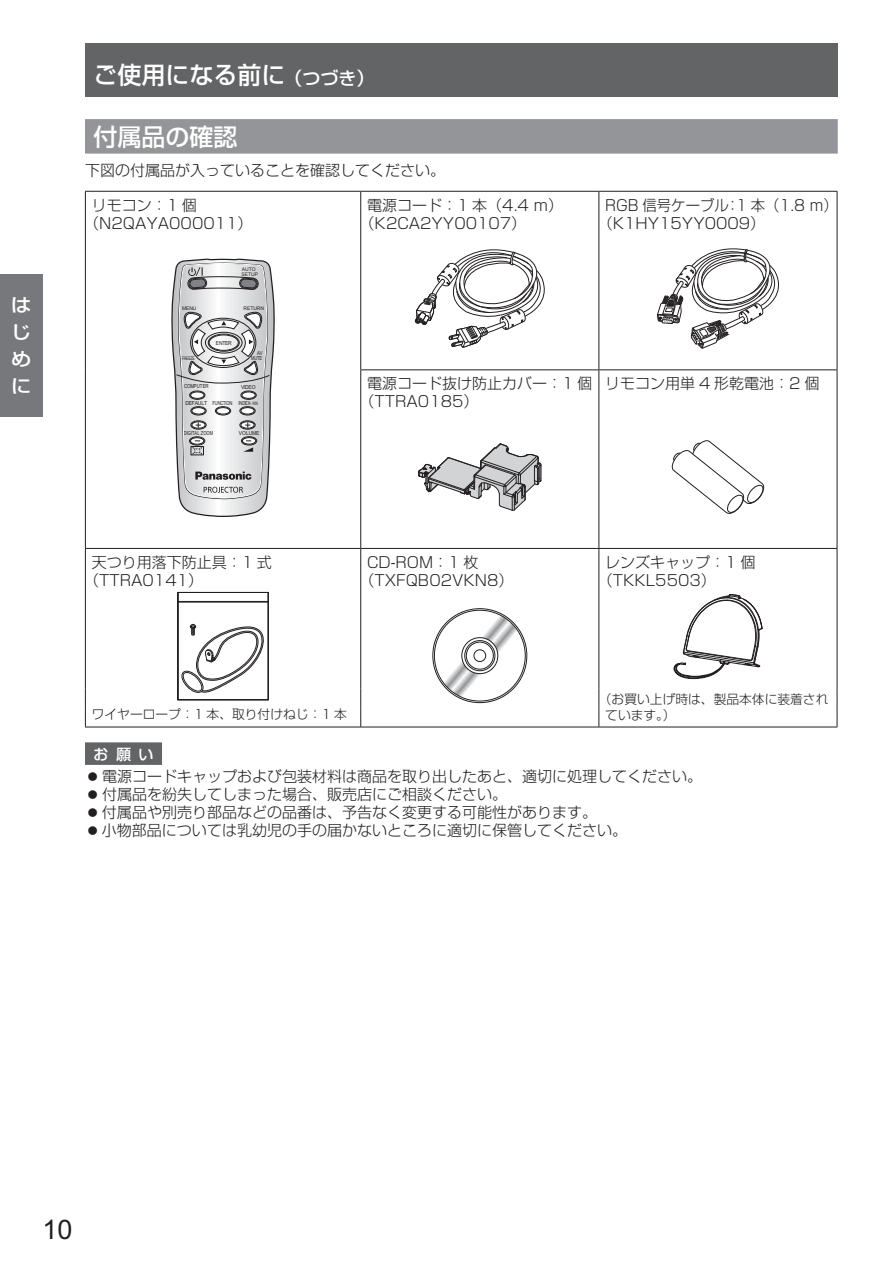
<style>
.page{position:relative;width:893px;height:1263px;background:#fff}
.page>*{position:absolute;margin:0;border:0;box-sizing:border-box;transform-origin:0 0}
.t1{font:27px "Arial";color:#231f20}
.t2{font:24px "Shin Go Pro Medium 90 msp RKSJ H";color:#fff}
.t3{font:18.45px/27.2px "Shin Go Pro Medium 90 msp RKSJ H";color:#fff;text-align:justify;scale:1.14 1}
.t4{font:15px/18px "Shin Go Pro Light 90 msp RKSJ H";color:#231f20}
.t5{font:15px/18px "Shin Go Pro Light 90 msp RKSJ H";color:#231f20;scale:.96 1}
.t6{font:15px "Shin Go Pro Medium 90 msp RKSJ H";color:#fff}
.t7{font:12.75px "Shin Go Pro Light 90 msp RKSJ H";color:#231f20}
.t8{font:5.55px "Arial";letter-spacing:-.05em;color:#231f20;scale:.9 1}
.t9{font:5.55px "Arial";color:#231f20;scale:.75 1}
.t10{font:5.55px "Arial";color:#231f20;scale:.8 1}
.t11{font:5.55px/5.6px "Arial";letter-spacing:-.05em;color:#231f20;text-align:right;scale:.75 1}
.t12{font:4.95px/5.1px "Arial";color:#231f20}
.t13{font:4.8px "Arial";letter-spacing:-.05em;color:#231f20;scale:.75 1}
.s1{font-size:18px}
.s2{font-size:4.8px}
</style>
<div class="page">
<div style="left:85px;top:43px;width:753px;height:54px;background:#636466"></div>
<div style="left:0;top:274px;width:42px;height:142px;background:#77787b"></div>
<div style="left:85px;top:119px;width:753px;height:35px;background:#939598"></div>
<div style="left:85px;top:742px;width:77px;height:23px;background:#636466"></div>
<hr style="left:85px;top:191px;width:276px;height:1px;background:#231f20">
<hr style="left:85px;top:192px;width:1px;height:178px;background:#231f20">
<hr style="left:361px;top:191px;width:238px;height:1px;background:#231f20">
<hr style="left:360px;top:192px;width:1px;height:177px;background:#231f20">
<hr style="left:599px;top:191px;width:238px;height:1px;background:#231f20">
<hr style="left:598px;top:192px;width:1px;height:177px;background:#231f20">
<hr style="left:837px;top:192px;width:1px;height:177px;background:#231f20">
<hr style="left:85px;top:370px;width:1px;height:178px;background:#231f20">
<hr style="left:360px;top:369px;width:239px;height:1px;background:#231f20">
<hr style="left:360px;top:370px;width:1px;height:178px;background:#231f20">
<hr style="left:599px;top:369px;width:238px;height:1px;background:#231f20">
<hr style="left:598px;top:370px;width:1px;height:178px;background:#231f20">
<hr style="left:837px;top:370px;width:1px;height:178px;background:#231f20">
<hr style="left:85px;top:548px;width:276px;height:1px;background:#231f20">
<hr style="left:85px;top:549px;width:1px;height:140px;background:#231f20">
<hr style="left:361px;top:548px;width:238px;height:1px;background:#231f20">
<hr style="left:360px;top:549px;width:1px;height:140px;background:#231f20">
<hr style="left:599px;top:548px;width:238px;height:1px;background:#231f20">
<hr style="left:598px;top:549px;width:1px;height:140px;background:#231f20">
<hr style="left:837px;top:549px;width:1px;height:140px;background:#231f20">
<svg style="left:85px;top:689px;width:1px;height:38px"></svg>
<svg style="left:360px;top:689px;width:1px;height:38px"></svg>
<svg style="left:598px;top:689px;width:1px;height:38px"></svg>
<svg style="left:837px;top:689px;width:1px;height:38px"></svg>
<hr style="left:85px;top:727px;width:752px;height:1px;background:#231f20">
<svg style="left:171px;top:258px;width:104px;height:259px"></svg>
<svg style="left:415px;top:190px;width:141px;height:158px"></svg>
<svg style="left:657px;top:249px;width:122px;height:100px"></svg>
<svg style="left:418px;top:444px;width:123px;height:66px"></svg>
<svg style="left:672px;top:440px;width:92px;height:74px"></svg>
<svg style="left:179px;top:600px;width:88px;height:93px"></svg>
<hr style="left:178px;top:601px;width:90px;height:1px;background:#231f20">
<hr style="left:178px;top:602px;width:90px;height:1px;background:#231f20">
<div style="left:177px;top:592px;width:92px;height:108px;border:1px solid #231f20"></div>
<svg style="left:434px;top:610px;width:91px;height:91px"></svg>
<svg style="left:462px;top:638px;width:36px;height:36px"></svg>
<div style="left:461px;top:637px;width:37px;height:37px;border:1px solid #231f20;border-radius:50%"></div>
<svg style="left:465px;top:641px;width:30px;height:30px"></svg>
<div style="left:464px;top:640px;width:31px;height:31px;border:1px solid #231f20;border-radius:50%"></div>
<div style="left:466px;top:642px;width:27px;height:27px;background:#fff;border-radius:50%"></div>
<div style="left:466px;top:642px;width:28px;height:28px;border:1px solid #231f20;border-radius:50%"></div>
<div style="left:473px;top:649px;width:13px;height:13px;border:1px solid #231f20;border-radius:50%"></div>
<svg style="left:673px;top:594px;width:89px;height:85px"></svg>
<p class="t3" style="left:11px;top:293px;width:19px">はじめに</p>
<h2 class="t2" style="left:94px;top:66px;width:282px">ご使用になる前に <span class="s1">（つづき）</span></h2>
<h2 class="t2" style="left:94px;top:128px;width:145px">付属品の確認</h2>
<p class="t4" style="left:85px;top:164px;width:362px">下図の付属品が入っていることを確認してください。</p>
<p class="t4" style="left:84px;top:198px;width:170px;text-indent:8px">リモコン：1 個（N2QAYA000011）</p>
<p class="t12" style="left:242px;top:266px;width:18px">AUTO<br>SETUP</p>
<p class="t12" style="left:182px;top:306px;width:16px">MENU</p>
<p class="t12" style="left:243px;top:306px;width:22px">RETURN</p>
<p class="t8" style="left:216px;top:339px;width:19px">ENTER</p>
<p class="t13" style="left:182px;top:355px;width:19px">FREEZE</p>
<p class="t11" style="left:251px;top:350px;width:16px">AV<br>MUTE</p>
<p class="t10" style="left:184px;top:383px;width:32px">COMPUTER</p>
<p class="t8" style="left:241px;top:383px;width:18px">VIDEO</p>
<p class="t8" style="left:185px;top:400px;width:83px">DEFAULT FUNCTION INDEX- <span class="s2">WIN.</span></p>
<p class="t9" style="left:184px;top:430px;width:41px">DIGITAL ZOOM</p>
<p class="t8" style="left:239px;top:430px;width:25px">VOLUME</p>
<p class="t4" style="left:360px;top:198px;width:205px;text-indent:8px">電源コード：1 本（4.4 m）（K2CA2YY00107）</p>
<p class="t5" style="left:598px;top:198px;width:252px;text-indent:8px">RGB 信号ケーブル：1 本（1.8 m）（K1HY15YY0009）</p>
<p class="t4" style="left:360px;top:377px;width:234px;text-indent:8px">電源コード抜け防止カバー：1 個（TTRA0185）</p>
<p class="t4" style="left:605px;top:377px;width:216px">リモコン用単 4 形乾電池：2 個</p>
<p class="t4" style="left:84px;top:555px;width:189px;text-indent:8px">天つり用落下防止具：1 式（TTRA0141）</p>
<p class="t4" style="left:360px;top:555px;width:155px;text-indent:8px">CD-ROM：1 枚（TXFQB02VKN8）</p>
<p class="t4" style="left:598px;top:555px;width:159px;text-indent:8px">レンズキャップ：1 個（TKKL5503）</p>
<p class="t7" style="left:599px;top:695px;width:231px">（お買い上げ時は、製品本体に装着され</p>
<p class="t7" style="left:92px;top:710px;width:257px">ワイヤーロープ：1 本、取り付けねじ：1 本</p>
<p class="t7" style="left:605px;top:710px;width:72px">ています。）</p>
<p class="t6" style="left:94px;top:748px;width:61px">お願い</p>
<p class="t4" style="left:102px;top:769px;width:602px">電源コードキャップおよび包装材料は商品を取り出したあと、適切に処理してください。付属品を紛失してしまった場合、販売店にご相談ください。<br>付属品や別売り部品などの品番は、予告なく変更する可能性があります。<br>小物部品については乳幼児の手の届かないところに適切に保管してください。</p>
<h1 class="t1" style="left:42px;top:1214px;width:32px">10</h1>
</div>
